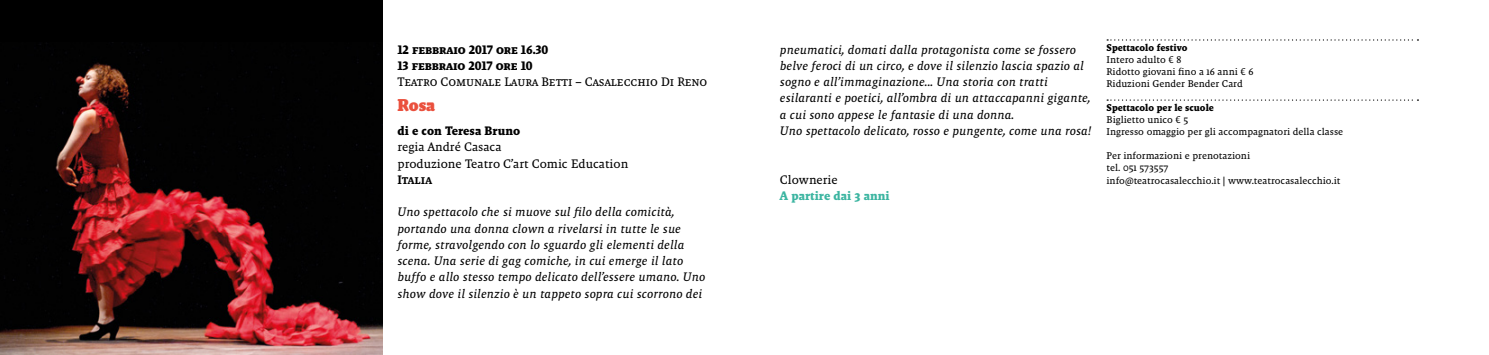
<style>
.page{position:relative;width:1489px;height:355px;background:#fff}
.page>*{position:absolute;margin:0;border:0;box-sizing:border-box;transform-origin:0 0}
.t1{font:900 17.5px "Malaga OT";color:#ea503d}
.t2{font:italic 12.5px/16.2px "Malaga OT";color:#000}
.t3{font:12.5px/16.2px "Malaga OT";letter-spacing:-.005em;color:#000}
.t4{font:700 12.5px/16.2px "Malaga OT";letter-spacing:-.01em;color:#000}
.t5{font:700 12.5px "Malaga OT";color:#3cb5a1}
.t6{font:500 12.5px "Malaga OT";color:#000}
.t7{font:10px/12px "Malaga OT";color:#000}
.t8{font:700 10px "Malaga OT";color:#000}
</style>
<div class="page">
<div style="left:0;top:0;width:382px;height:354px;background:#000"></div>
<img style="left:0;top:44px;width:382px;height:310px">
<svg style="left:1107px;top:39px;width:311px;height:2px"></svg>
<svg style="left:1107px;top:99px;width:311px;height:2px"></svg>
<p class="t4" style="left:397px;top:41px;width:152px">12 febbraio 2017 ore 16.30<br>13 febbraio 2017 ore 10</p>
<p class="t3" style="left:397px;top:74px;width:311px">Teatro Comunale Laura Betti – Casalecchio Di Reno</p>
<h1 class="t1" style="left:397px;top:94px;width:39px">Rosa</h1>
<p class="t4" style="left:397px;top:122px;width:124px">di e con Teresa Bruno</p>
<p class="t3" style="left:397px;top:139px;width:232px">regia André Casaca<br>produzione Teatro C’art Comic Education</p>
<p class="t6" style="left:397px;top:172px;width:36px">Italia</p>
<p class="t2" style="left:397px;top:204px;width:309px">Uno spettacolo che si muove sul filo della comicità, portando una donna clown a rivelarsi in tutte le sue forme, stravolgendo con lo sguardo gli elementi della scena. Una serie di gag comiche, in cui emerge il lato buffo e allo stesso tempo delicato dell’essere umano. Uno show dove il silenzio è un tappeto sopra cui scorrono dei</p>
<p class="t2" style="left:780px;top:41px;width:313px">pneumatici, domati dalla protagonista come se fossero belve feroci di un circo, e dove il silenzio lascia spazio al sogno e all’immaginazione... Una storia con tratti esilaranti e poetici, all’ombra di un attaccapanni gigante, a cui sono appese le fantasie di una donna.<br>Uno spettacolo delicato, rosso e pungente, come una rosa!</p>
<p class="t3" style="left:780px;top:171px;width:59px">Clownerie</p>
<p class="t5" style="left:780px;top:188px;width:111px">A partire dai 3 anni</p>
<p class="t8" style="left:1106px;top:42px;width:82px">Spettacolo festivo</p>
<p class="t7" style="left:1106px;top:54px;width:148px">Intero adulto € 8<br>Ridotto giovani fino a 16 anni € 6<br>Riduzioni Gender Bender Card</p>
<p class="t8" style="left:1106px;top:102px;width:109px">Spettacolo per le scuole</p>
<p class="t7" style="left:1106px;top:114px;width:238px">Biglietto unico € 5<br>Ingresso omaggio per gli accompagnatori della classe</p>
<p class="t7" style="left:1106px;top:150px;width:235px">Per informazioni e prenotazioni<br>tel. 051 573557<br>info@teatrocasalecchio.it | www.teatrocasalecchio.it</p>
</div>
